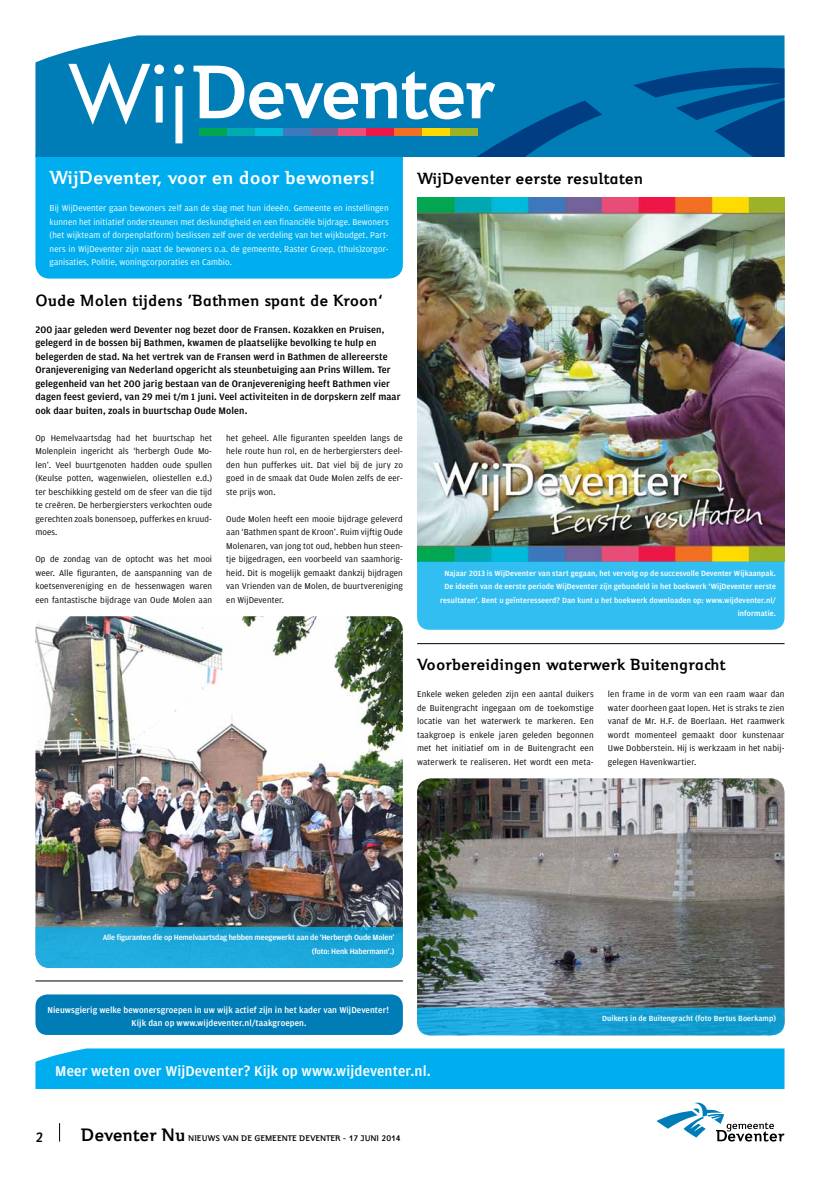
<style>
.page{position:relative;width:820px;height:1177px;background:#fff}
.page>*{position:absolute;margin:0;border:0;box-sizing:border-box;transform-origin:0 0}
.t1{font:700 21px "Jeunesse";color:#fff}
.t2{font:700 20px "Jeunesse";color:#000}
.t3{font:700 18px "Jeunesse";color:#000}
.t4{font:500 15px "Amplitude";letter-spacing:.01em;color:#fff}
.t5{font:700 15px "Jeunesse";color:#000}
.t6{font:500 10px/13.5px "Amplitude";letter-spacing:.01em;color:#000}
.t7{font:9px/13.5px "Amplitude";letter-spacing:.01em;color:#000;text-align:justify}
.t8{font:9px/13.5px "Amplitude";letter-spacing:.01em;color:#fff;text-align:justify}
.t9{font:500 9px/13.5px "Amplitude";letter-spacing:.01em;color:#fff;text-align:center}
.t10{font:700 9px "Jeunesse";color:#000}
.t11{font:500 8px/13.5px "Amplitude";letter-spacing:.01em;color:#fff;text-align:right}
.t12{font:500 8px/13.5px "Amplitude";letter-spacing:-.015em;color:#fff;text-align:right}
</style>
<div class="page">
<svg style="left:656px;top:1102px;width:128px;height:39px"></svg>
<svg style="left:59px;top:1123px;width:1px;height:18px"></svg>
<div style="left:35px;top:143px;width:368px;height:135px;background:#00aeef;border-radius:14px"></div>
<svg style="left:35px;top:35px;width:749px;height:122px;background:#0e84bb"></svg>
<div style="left:35px;top:1048px;width:749px;height:40px;background:#00aeef"></div>
<svg style="left:193px;top:66px;width:591px;height:91px;background:#2181b3"></svg>
<svg style="left:68px;top:63px;width:116px;height:80px"></svg>
<hr style="left:35px;top:980px;width:368px;height:1px;background:#000">
<img style="left:417px;top:778px;width:367px;height:229px">
<img style="left:35px;top:616px;width:368px;height:310px">
<svg style="left:417px;top:1007px;width:367px;height:28px;background:#19a1d5"></svg>
<svg style="left:35px;top:926px;width:368px;height:42px;background:#1fa6d7"></svg>
<div style="left:35px;top:994px;width:368px;height:40px;background:#007db7;border-radius:12px"></div>
<img style="left:417px;top:197px;width:367px;height:364px">
<div style="left:417px;top:561px;width:367px;height:68px;background:#33bef2"></div>
<hr style="left:417px;top:643px;width:367px;height:1px;background:#000">
<h1 class="t1" style="left:50px;top:165px;width:327px">WijDeventer, voor en door bewoners!</h1>
<p class="t8" style="left:50px;top:201px;width:340px">Bij WijDeventer gaan bewoners zelf aan de slag met hun ideeën. Gemeente en instellingen kunnen het initiatief ondersteunen met deskundigheid en een financiële bijdrage. Bewoners (het wijkteam of dorpenplatform) beslissen zelf over de verdeling van het wijkbudget. Part&shy;ners in WijDeventer zijn naast de bewoners o.a. de gemeente, Raster Groep, (thuis)zorgor&shy;ganisaties, Politie, woningcorporaties en Cambio.</p>
<h3 class="t3" style="left:35px;top:290px;width:348px">Oude Molen tijdens ‘Bathmen spant de Kroon’</h3>
<p class="t6" style="left:35px;top:322px;width:366px">200 jaar geleden werd Deventer nog bezet door de Fransen. Kozakken en Pruisen, gelegerd in de bossen bij Bathmen, kwamen de plaatselijke bevolking te hulp en belegerden de stad. Na het vertrek van de Fransen werd in Bathmen de allereerste Oranjevereniging van Nederland opgericht als steunbetuiging aan Prins Willem. Ter gelegenheid van het 200 jarig bestaan van de Oranjevereniging heeft Bathmen vier dagen feest gevierd, van 29 mei t/m 1 juni. Veel activiteiten in de dorpskern zelf maar ook daar buiten, zoals in buurtschap Oude Molen.</p>
<p class="t7" style="left:35px;top:431px;width:178px">Op Hemelvaartsdag had het buurtschap het Molenplein ingericht als ‘herbergh Oude Mo&shy;len’. Veel buurtgenoten hadden oude spullen (Keulse potten, wagenwielen, oliestellen e.d.) ter beschikking gesteld om de sfeer van die tijd te creëren. De herbergiersters verkochten oude gerechten zoals bonensoep, pufferkes en kruud&shy;moes.</p>
<p class="t7" style="left:35px;top:552px;width:178px">Op de zondag van de optocht was het mooi weer. Alle figuranten, de aanspanning van de koetsenvereniging en de hessenwagen waren een fantastische bijdrage van Oude Molen aan</p>
<p class="t7" style="left:226px;top:431px;width:178px">het geheel. Alle figuranten speelden langs de hele route hun rol, en de herbergiersters deel&shy;den hun pufferkes uit. Dat viel bij de jury zo goed in de smaak dat Oude Molen zelfs de eer&shy;ste prijs won.</p>
<p class="t7" style="left:226px;top:512px;width:178px">Oude Molen heeft een mooie bijdrage geleverd aan ‘Bathmen spant de Kroon’. Ruim vijftig Oude Molenaren, van jong tot oud, hebben hun steen&shy;tje bijgedragen, een voorbeeld van saamhorig&shy;heid. Dit is mogelijk gemaakt dankzij bijdragen van Vrienden van de Molen, de buurtvereniging en WijDeventer.</p>
<h3 class="t3" style="left:417px;top:168px;width:227px">WijDeventer eerste resultaten</h3>
<p class="t11" style="left:440px;top:566px;width:337px">Najaar 2013 is WijDeventer van start gegaan, het vervolg op de succesvolle Deventer Wijkaanpak.<br>De ideeën van de eerste periode WijDeventer zijn gebundeld in het boekwerk ‘WijDeventer eerste resultaten’. Bent u geïnteresseerd? Dan kunt u het boekwerk downloaden op: www.wijdeventer.nl/ informatie.</p>
<h3 class="t3" style="left:417px;top:654px;width:310px">Voorbereidingen waterwerk Buitengracht</h3>
<p class="t7" style="left:417px;top:687px;width:178px">Enkele weken geleden zijn een aantal duikers de Buitengracht ingegaan om de toekomstige locatie van het waterwerk te markeren. Een taakgroep is enkele jaren geleden begonnen met het initiatief om in de Buitengracht een waterwerk te realiseren. Het wordt een meta-</p>
<p class="t7" style="left:607px;top:687px;width:178px">len frame in de vorm van een raam waar dan water doorheen gaat lopen. Het is straks te zien vanaf de Mr. H.F. de Boerlaan. Het raamwerk wordt momenteel gemaakt door kunstenaar Uwe Dobberstein. Hij is werkzaam in het nabij&shy;gelegen Havenkwartier.</p>
<p class="t12" style="left:103px;top:931px;width:293px">Alle figuranten die op Hemelvaartsdag hebben meegewerkt aan de ‘Herbergh Oude Molen’ (foto: Henk Habermann’.)</p>
<p class="t9" style="left:47px;top:1003px;width:343px">Nieuwsgierig welke bewonersgroepen in uw wijk actief zijn in het kader van WijDeventer!<br>Kijk dan op www.wijdeventer.nl/taakgroepen.</p>
<p class="t11" style="left:602px;top:1012px;width:175px">Duikers in de Buitengracht (foto Bertus Boerkamp)</p>
<h3 class="t4" style="left:55px;top:1062px;width:377px">Meer weten over WijDeventer? Kijk op www.wijdeventer.nl.</h3>
<h3 class="t5" style="left:35px;top:1128px;width:10px">2</h3>
<h2 class="t2" style="left:81px;top:1123px;width:106px">Deventer Nu</h2>
<p class="t10" style="left:188px;top:1133px;width:214px">nieuws van de gemeente deventer - 17 juni 2014</p>
</div>
